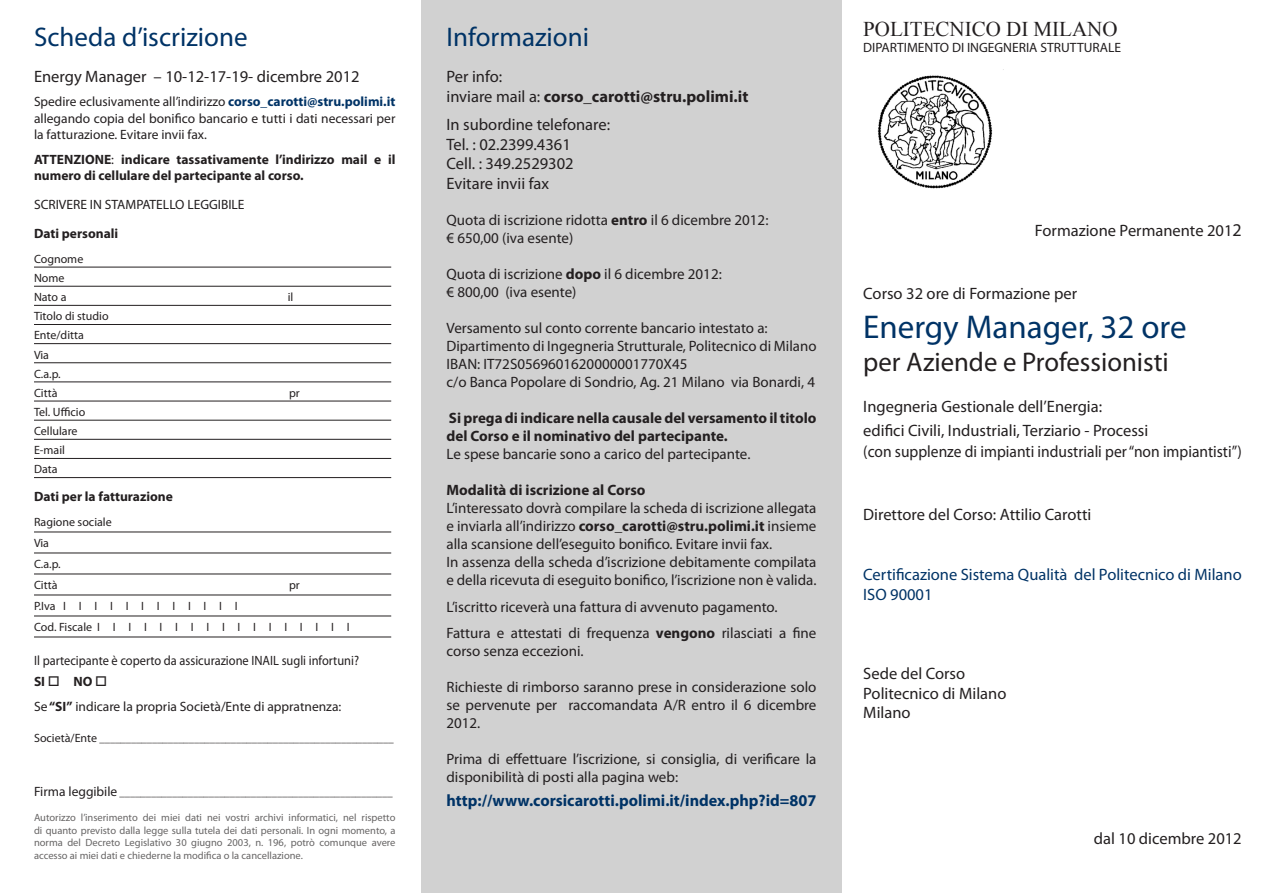
<style>
.page{position:relative;width:1263px;height:893px;background:#fff}
.page>*{position:absolute;margin:0;border:0;box-sizing:border-box;transform-origin:0 0}
.t1{font:33px "Myriad Pro";color:#036}
.t2{font:27px "Myriad Pro";color:#036}
.t3{font:27px "Myriad Pro";color:#231f20}
.t4{font:21px "Times New Roman";color:#231f20}
.t5{font:16.5px "Myriad Pro";color:#231f20}
.t6{font:16.5px/19.8px "Myriad Pro";color:#036}
.t7{font:16.5px "Myriad Pro";color:#231f20;scale:.94 1}
.t8{font:700 16.5px "Myriad Pro";color:#036}
.t9{font:700 16.5px "Myriad Pro";color:#231f20}
.t10{font:15px/18px "Myriad Pro";color:#231f20}
.t11{font:700 15px/18px "Myriad Pro";color:#231f20}
.t12{font:13.5px/16.2px "Myriad Pro";color:#231f20;text-align:justify}
.t13{font:700 13.5px/16.2px "Myriad Pro";color:#231f20}
.t14{font:13.5px "Myriad Pro";color:#231f20;scale:.92 1}
.t15{font:12px "Myriad Pro";color:#231f20}
.t16{font:10.5px/12.6px "Myriad Pro";color:#676565;text-align:justify}
.t17{font:10.5px "Myriad Pro";color:#231f20}
.s1{font-weight:700;color:#036}
.s2{font-weight:400}
.s3{font-weight:700}
.s4{font-size:12px}
.s5{font-size:13.5px}
.s6{font-size:18px}
</style>
<div class="page">
<div style="left:421px;top:0;width:421px;height:893px;background:#d1d1d1"></div>
<hr style="left:34px;top:267px;width:357px;height:1px;background:#231f20">
<hr style="left:34px;top:286px;width:357px;height:1px;background:#231f20">
<hr style="left:34px;top:305px;width:357px;height:1px;background:#231f20">
<hr style="left:34px;top:324px;width:357px;height:1px;background:#231f20">
<hr style="left:34px;top:343px;width:357px;height:1px;background:#231f20">
<hr style="left:34px;top:362px;width:357px;height:1px;background:#231f20">
<hr style="left:34px;top:382px;width:357px;height:1px;background:#231f20">
<hr style="left:34px;top:401px;width:357px;height:1px;background:#231f20">
<hr style="left:34px;top:420px;width:357px;height:1px;background:#231f20">
<hr style="left:34px;top:439px;width:357px;height:1px;background:#231f20">
<hr style="left:34px;top:458px;width:357px;height:1px;background:#231f20">
<hr style="left:34px;top:477px;width:357px;height:1px;background:#231f20">
<hr style="left:34px;top:532px;width:357px;height:1px;background:#231f20">
<hr style="left:34px;top:553px;width:357px;height:1px;background:#231f20">
<hr style="left:34px;top:574px;width:357px;height:1px;background:#231f20">
<hr style="left:34px;top:595px;width:357px;height:1px;background:#231f20">
<hr style="left:34px;top:616px;width:357px;height:1px;background:#231f20">
<hr style="left:34px;top:637px;width:357px;height:1px;background:#231f20">
<img style="left:877px;top:75px;width:116px;height:114px">
<p class="t2" style="left:34px;top:20px;width:215px">Scheda d’iscrizione</p>
<p class="t5" style="left:34px;top:66px;width:327px">Energy Manager – 10-12-17-19- dicembre 2012</p>
<p class="t12" style="left:34px;top:94px;width:363px">Spedire eclusivamente all’indirizzo <span class="s1">corso_carotti@stru.polimi.it </span>allegando copia del bonifico bancario e tutti i dati necessari per la fatturazione. Evitare invii fax.</p>
<p class="t13" style="left:34px;top:150px;width:363px">ATTENZIONE<span class="s2">:</span> indicare tassativamente l’indirizzo mail e il numero di cellulare del partecipante al corso.</p>
<p class="t12" style="left:34px;top:196px;width:212px">SCRIVERE IN STAMPATELLO LEGGIBILE</p>
<p class="t13" style="left:34px;top:225px;width:86px">Dati personali</p>
<p class="t15" style="left:34px;top:251px;width:51px">Cognome</p>
<p class="t15" style="left:34px;top:271px;width:32px">Nome</p>
<p class="t15" style="left:34px;top:290px;width:34px">Nato a</p>
<p class="t15" style="left:288px;top:290px;width:7px">il</p>
<p class="t15" style="left:34px;top:309px;width:76px">Titolo di studio</p>
<p class="t15" style="left:34px;top:328px;width:51px">Ente/ditta</p>
<p class="t15" style="left:34px;top:347px;width:17px">Via</p>
<p class="t15" style="left:34px;top:366px;width:28px">C.a.p.</p>
<p class="t15" style="left:34px;top:385px;width:25px">Città</p>
<p class="t15" style="left:289px;top:385px;width:12px">pr</p>
<p class="t15" style="left:34px;top:404px;width:53px">Tel. Ufficio</p>
<p class="t15" style="left:34px;top:424px;width:45px">Cellulare</p>
<p class="t15" style="left:34px;top:443px;width:33px">E-mail</p>
<p class="t15" style="left:34px;top:462px;width:25px">Data</p>
<p class="t13" style="left:34px;top:488px;width:140px">Dati per la fatturazione</p>
<p class="t15" style="left:34px;top:515px;width:79px">Ragione sociale</p>
<p class="t15" style="left:34px;top:536px;width:17px">Via</p>
<p class="t15" style="left:34px;top:557px;width:28px">C.a.p.</p>
<p class="t15" style="left:34px;top:578px;width:25px">Città</p>
<p class="t15" style="left:289px;top:578px;width:12px">pr</p>
<p class="t15" style="left:34px;top:599px;width:205px">P.Iva I I I I I I I I I I I I</p>
<p class="t15" style="left:34px;top:620px;width:317px">Cod. Fiscale I I I I I I I I I I I I I I I I I</p>
<p class="t14" style="left:34px;top:652px;width:355px">Il partecipante è coperto da assicurazione INAIL sugli infortuni?</p>
<p class="t13" style="left:34px;top:673px;width:75px">SI □ NO □</p>
<p class="t12" style="left:34px;top:698px;width:309px">Se <span class="s3">“SI”</span> indicare la propria Società/Ente di appratnenza:</p>
<p class="t17" style="left:34px;top:732px;width:361px"><span class="s4">Società/Ente</span> ________________________________________________________</p>
<p class="t17" style="left:34px;top:786px;width:360px"><span class="s5">Firma leggibile</span> ____________________________________________________</p>
<p class="t16" style="left:34px;top:811px;width:363px">Autorizzo l’inserimento dei miei dati nei vostri archivi informatici, nel rispetto di quanto previsto dalla legge sulla tutela dei dati personali. In ogni momento, a norma del Decreto Legislativo 30 giugno 2003, n. 196, potrò comunque avere accesso ai miei dati e chiederne la modifica o la cancellazione.</p>
<p class="t2" style="left:446px;top:20px;width:144px">Informazioni</p>
<p class="t5" style="left:446px;top:66px;width:57px">Per info:</p>
<p class="t9" style="left:446px;top:85px;width:303px"><span class="s2">inviare mail a:</span> corso_carotti@stru.polimi.it</p>
<p class="t5" style="left:446px;top:114px;width:165px">In subordine telefonare:</p>
<p class="t5" style="left:446px;top:134px;width:126px">Tel. : 02.2399.4361</p>
<p class="t5" style="left:446px;top:154px;width:129px">Cell. : 349.2529302</p>
<p class="t5" style="left:446px;top:174px;width:104px">Evitare invii fax</p>
<p class="t10" style="left:446px;top:211px;width:323px">Quota di iscrizione ridotta <span class="s3">entro</span> il 6 dicembre 2012:</p>
<p class="t10" style="left:446px;top:229px;width:128px">€ 650,00 (iva esente)</p>
<p class="t10" style="left:446px;top:265px;width:277px">Quota di iscrizione <span class="s3">dopo</span> il 6 dicembre 2012:</p>
<p class="t10" style="left:446px;top:283px;width:132px">€ 800,00 (iva esente)</p>
<p class="t10" style="left:446px;top:319px;width:323px">Versamento sul conto corrente bancario intestato a:</p>
<p class="t10" style="left:446px;top:337px;width:371px">Dipartimento di Ingegneria Strutturale, Politecnico di Milano</p>
<p class="t10" style="left:446px;top:355px;width:243px">IBAN: IT72S0569601620000001770X45</p>
<p class="t10" style="left:446px;top:373px;width:370px">c/o Banca Popolare di Sondrio, Ag. 21 Milano via Bonardi, 4</p>
<p class="t11" style="left:446px;top:409px;width:371px">Si prega di indicare nella causale del versamento il titolo del Corso e il nominativo del partecipante.</p>
<p class="t10" style="left:446px;top:445px;width:305px">Le spese bancarie sono a carico del partecipante.</p>
<p class="t11" style="left:446px;top:481px;width:201px">Modalità di iscrizione al Corso</p>
<p class="t10" style="left:446px;top:499px;width:371px;text-align:justify">L’interessato dovrà compilare la scheda di iscrizione allegata e inviarla all’indirizzo <span class="s3">corso_carotti@stru.polimi.it</span> insieme alla scansione dell’eseguito bonifico. Evitare invii fax.</p>
<p class="t10" style="left:446px;top:553px;width:371px">In assenza della scheda d’iscrizione debitamente compilata e della ricevuta di eseguito bonifico, l’iscrizione non è valida.</p>
<p class="t10" style="left:446px;top:598px;width:333px">L’iscritto riceverà una fattura di avvenuto pagamento.</p>
<p class="t10" style="left:446px;top:624px;width:371px">Fattura e attestati di frequenza <span class="s3">vengono</span> rilasciati a fine corso senza eccezioni.</p>
<p class="t10" style="left:446px;top:678px;width:371px;text-align:justify">Richieste di rimborso saranno prese in considerazione solo se pervenute per raccomandata A/R entro il 6 dicembre 2012.</p>
<p class="t10" style="left:446px;top:750px;width:371px">Prima di effettuare l’iscrizione, si consiglia, di verificare la disponibilità di posti alla pagina web:</p>
<p class="t8" style="left:447px;top:790px;width:371px">http://www.corsicarotti.polimi.it/index.php?id=807</p>
<p class="t4" style="left:863px;top:15px;width:256px">POLITECNICO DI MILANO</p>
<p class="t12" style="left:863px;top:39px;width:259px">DIPARTIMENTO DI INGEGNERIA STRUTTURALE</p>
<p class="t5" style="left:1035px;top:220px;width:208px">Formazione Permanente 201<span class="s6">2</span></p>
<p class="t5" style="left:863px;top:283px;width:215px">Corso 32 ore di Formazione per</p>
<p class="t1" style="left:863px;top:307px;width:325px">Energy Manager, 32 ore</p>
<p class="t3" style="left:863px;top:345px;width:307px">per Aziende e Professionisti</p>
<p class="t5" style="left:863px;top:396px;width:240px">Ingegneria Gestionale dell’Energia:</p>
<p class="t5" style="left:863px;top:420px;width:287px">edifici Civili, Industriali, Terziario - Processi</p>
<p class="t7" style="left:863px;top:442px;width:404px">(con supplenze di impianti industriali per “non impiantisti”)</p>
<p class="t5" style="left:863px;top:505px;width:230px">Direttore del Corso: Attilio Carotti</p>
<p class="t6" style="left:863px;top:564px;width:380px">Certificazione Sistema Qualità del Politecnico di Milano<br>ISO 90001</p>
<p class="t5" style="left:863px;top:663px;width:103px">Sede del Corso</p>
<p class="t5" style="left:863px;top:683px;width:145px">Politecnico di Milano</p>
<p class="t5" style="left:863px;top:703px;width:49px">Milano</p>
<p class="t5" style="left:1094px;top:829px;width:149px">dal 10 dicembre 2012</p>
</div>
